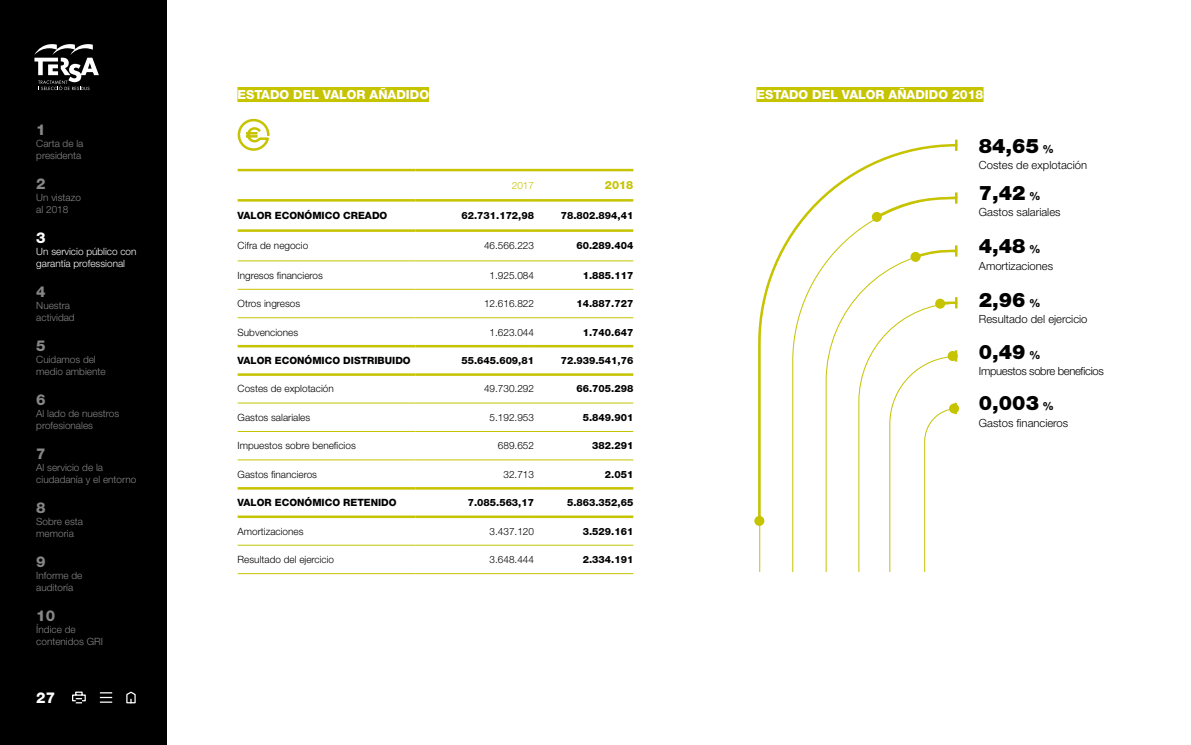
<style>
.page{position:relative;width:1191px;height:745px;background:#fff}
.page>*{position:absolute;margin:0;border:0;box-sizing:border-box;transform-origin:0 0}
.t1{font:900 20px "Helvetica Neue LT Std";color:#000}
.t2{font:800 15px "Helvetica Neue LT Std";color:#878787}
.t3{font:800 15px "Helvetica Neue LT Std";color:#fff}
.t4{font:800 12.5px "Helvetica Neue LT Std";color:#fff}
.t5{font:300 11.25px "Helvetica Neue LT Std";color:#000}
.t6{font:300 11.25px "Helvetica Neue LT Std";letter-spacing:-.03em;color:#000}
.t7{font:800 11.25px "Helvetica Neue LT Std";color:#c6c300}
.t8{font:300 10px "Helvetica Neue LT Std";color:#000}
.t9{font:800 10px "Helvetica Neue LT Std";color:#000}
.t10{font:300 10px/12px "Helvetica Neue LT Std";color:#878787}
.t11{font:300 10px/12px "Helvetica Neue LT Std";color:#fff}
.t12{font:300 10px "Helvetica Neue LT Std";color:#c6c300}
.s1{font-weight:800;font-size:11.25px}
</style>
<div class="page">
<div style="left:0;top:0;width:167px;height:744px;background:#000"></div>
<svg style="left:34px;top:44px;width:65px;height:46px"></svg>
<svg style="left:72px;top:691px;width:14px;height:12px"></svg>
<svg style="left:100px;top:692px;width:12px;height:10px"></svg>
<svg style="left:126px;top:691px;width:10px;height:12px"></svg>
<div style="left:237px;top:87px;width:192px;height:15px;background:#c6c300"></div>
<svg style="left:237px;top:118px;width:33px;height:33px"></svg>
<hr style="left:238px;top:260px;width:177px;height:1px;background:#c6c300">
<hr style="left:415px;top:260px;width:119px;height:1px;background:#c6c300">
<hr style="left:534px;top:260px;width:99px;height:1px;background:#c6c300">
<hr style="left:238px;top:289px;width:177px;height:1px;background:#c6c300">
<hr style="left:415px;top:289px;width:119px;height:1px;background:#c6c300">
<hr style="left:534px;top:289px;width:99px;height:1px;background:#c6c300">
<hr style="left:238px;top:317px;width:177px;height:1px;background:#c6c300">
<hr style="left:415px;top:317px;width:119px;height:1px;background:#c6c300">
<hr style="left:534px;top:317px;width:99px;height:1px;background:#c6c300">
<hr style="left:238px;top:402px;width:177px;height:1px;background:#c6c300">
<hr style="left:415px;top:402px;width:119px;height:1px;background:#c6c300">
<hr style="left:534px;top:402px;width:99px;height:1px;background:#c6c300">
<hr style="left:238px;top:431px;width:177px;height:1px;background:#c6c300">
<hr style="left:415px;top:431px;width:119px;height:1px;background:#c6c300">
<hr style="left:534px;top:431px;width:99px;height:1px;background:#c6c300">
<hr style="left:238px;top:459px;width:177px;height:1px;background:#c6c300">
<hr style="left:415px;top:459px;width:119px;height:1px;background:#c6c300">
<hr style="left:534px;top:459px;width:99px;height:1px;background:#c6c300">
<hr style="left:238px;top:544px;width:177px;height:1px;background:#c6c300">
<hr style="left:415px;top:544px;width:119px;height:1px;background:#c6c300">
<hr style="left:534px;top:544px;width:99px;height:1px;background:#c6c300">
<hr style="left:238px;top:573px;width:177px;height:1px;background:#c6c300">
<hr style="left:415px;top:573px;width:119px;height:1px;background:#c6c300">
<hr style="left:534px;top:573px;width:99px;height:1px;background:#c6c300">
<hr style="left:238px;top:169px;width:177px;height:2px;background:#c6c300">
<hr style="left:415px;top:169px;width:119px;height:2px;background:#c6c300">
<hr style="left:534px;top:169px;width:99px;height:2px;background:#c6c300">
<hr style="left:238px;top:199px;width:177px;height:2px;background:#c6c300">
<hr style="left:415px;top:199px;width:119px;height:2px;background:#c6c300">
<hr style="left:534px;top:199px;width:99px;height:2px;background:#c6c300">
<hr style="left:238px;top:229px;width:177px;height:3px;background:#c6c300">
<hr style="left:415px;top:229px;width:119px;height:3px;background:#c6c300">
<hr style="left:534px;top:229px;width:99px;height:3px;background:#c6c300">
<hr style="left:238px;top:345px;width:177px;height:2px;background:#c6c300">
<hr style="left:415px;top:345px;width:119px;height:2px;background:#c6c300">
<hr style="left:534px;top:345px;width:99px;height:2px;background:#c6c300">
<hr style="left:238px;top:373px;width:177px;height:2px;background:#c6c300">
<hr style="left:415px;top:373px;width:119px;height:2px;background:#c6c300">
<hr style="left:534px;top:373px;width:99px;height:2px;background:#c6c300">
<hr style="left:238px;top:487px;width:177px;height:2px;background:#c6c300">
<hr style="left:415px;top:487px;width:119px;height:2px;background:#c6c300">
<hr style="left:534px;top:487px;width:99px;height:2px;background:#c6c300">
<hr style="left:238px;top:515px;width:177px;height:2px;background:#c6c300">
<hr style="left:415px;top:515px;width:119px;height:2px;background:#c6c300">
<hr style="left:534px;top:515px;width:99px;height:2px;background:#c6c300">
<div style="left:756px;top:87px;width:227px;height:15px;background:#c6c300"></div>
<svg style="left:758px;top:143px;width:200px;height:380px"></svg>
<svg style="left:955px;top:139px;width:2px;height:12px"></svg>
<div style="left:754px;top:515px;width:10px;height:10px;background:#c6c300;border-radius:50%"></div>
<svg style="left:792px;top:196px;width:166px;height:376px"></svg>
<svg style="left:873px;top:192px;width:85px;height:28px"></svg>
<div style="left:871px;top:212px;width:10px;height:10px;background:#c6c300;border-radius:50%"></div>
<svg style="left:825px;top:249px;width:133px;height:323px"></svg>
<svg style="left:912px;top:245px;width:46px;height:15px"></svg>
<div style="left:910px;top:252px;width:10px;height:10px;background:#c6c300;border-radius:50%"></div>
<svg style="left:858px;top:297px;width:100px;height:275px"></svg>
<div style="left:949px;top:403px;width:10px;height:10px;background:#c6c300;border-radius:50%"></div>
<h2 class="t2" style="left:36px;top:120px;width:11px">1</h2>
<p class="t10" style="left:36px;top:137px;width:49px">Carta de la presidenta</p>
<h2 class="t2" style="left:36px;top:174px;width:11px">2</h2>
<p class="t10" style="left:36px;top:191px;width:46px">Un vistazo al 2018</p>
<h2 class="t3" style="left:36px;top:228px;width:11px">3</h2>
<p class="t11" style="left:36px;top:245px;width:102px">Un servicio público con garantía professional</p>
<h2 class="t2" style="left:36px;top:282px;width:11px">4</h2>
<p class="t10" style="left:36px;top:299px;width:40px">Nuestra actividad</p>
<h2 class="t2" style="left:36px;top:336px;width:11px">5</h2>
<p class="t10" style="left:36px;top:353px;width:71px">Cuidamos del medio ambiente</p>
<h2 class="t2" style="left:36px;top:390px;width:11px">6</h2>
<p class="t10" style="left:36px;top:407px;width:84px">Al lado de nuestros profesionales</p>
<h2 class="t2" style="left:36px;top:444px;width:11px">7</h2>
<p class="t10" style="left:36px;top:461px;width:102px">Al servicio de la ciudadanía y el entorno</p>
<h2 class="t2" style="left:36px;top:498px;width:11px">8</h2>
<p class="t10" style="left:36px;top:515px;width:48px">Sobre esta memoria</p>
<h2 class="t2" style="left:36px;top:552px;width:11px">9</h2>
<p class="t10" style="left:36px;top:569px;width:48px">Informe de auditoría</p>
<h2 class="t2" style="left:36px;top:606px;width:20px">10</h2>
<p class="t10" style="left:36px;top:623px;width:68px">Índice de contenidos GRI</p>
<h2 class="t3" style="left:36px;top:688px;width:20px">27</h2>
<p class="t4" style="left:237px;top:87px;width:193px">ESTADO DEL VALOR AÑADIDO</p>
<p class="t12" style="left:512px;top:179px;width:24px">2017</p>
<p class="t7" style="left:605px;top:178px;width:30px">2018</p>
<p class="t9" style="left:238px;top:209px;width:151px">VALOR ECONÓMICO CREADO</p>
<p class="t9" style="left:461px;top:209px;width:74px">62.731.172,98</p>
<p class="t9" style="left:561px;top:209px;width:74px">78.802.894,41</p>
<p class="t8" style="left:238px;top:239px;width:72px">Cifra de negocio</p>
<p class="t8" style="left:484px;top:239px;width:52px">46.566.223</p>
<p class="t9" style="left:576px;top:240px;width:58px">60.289.404</p>
<p class="t8" style="left:238px;top:269px;width:87px">Ingresos financieros</p>
<p class="t8" style="left:489px;top:269px;width:46px">1.925.084</p>
<p class="t9" style="left:583px;top:269px;width:52px">1.885.117</p>
<p class="t8" style="left:238px;top:297px;width:64px">Otros ingresos</p>
<p class="t8" style="left:484px;top:297px;width:52px">12.616.822</p>
<p class="t9" style="left:576px;top:297px;width:58px">14.887.727</p>
<p class="t8" style="left:238px;top:325px;width:62px">Subvenciones</p>
<p class="t8" style="left:489px;top:325px;width:46px">1.623.044</p>
<p class="t9" style="left:583px;top:326px;width:52px">1.740.647</p>
<p class="t9" style="left:238px;top:354px;width:175px">VALOR ECONÓMICO DISTRIBUIDO</p>
<p class="t9" style="left:461px;top:354px;width:74px">55.645.609,81</p>
<p class="t9" style="left:561px;top:354px;width:74px">72.939.541,76</p>
<p class="t8" style="left:238px;top:382px;width:98px">Costes de explotación</p>
<p class="t8" style="left:484px;top:382px;width:52px">49.730.292</p>
<p class="t9" style="left:576px;top:382px;width:58px">66.705.298</p>
<p class="t8" style="left:238px;top:411px;width:74px">Gastos salariales</p>
<p class="t8" style="left:489px;top:411px;width:46px">5.192.953</p>
<p class="t9" style="left:583px;top:411px;width:52px">5.849.901</p>
<p class="t8" style="left:238px;top:439px;width:120px">Impuestos sobre beneficios</p>
<p class="t8" style="left:498px;top:439px;width:38px">689.652</p>
<p class="t9" style="left:592px;top:439px;width:42px">382.291</p>
<p class="t8" style="left:238px;top:467px;width:81px">Gastos financieros</p>
<p class="t8" style="left:503px;top:467px;width:32px">32.713</p>
<p class="t9" style="left:605px;top:468px;width:30px">2.051</p>
<p class="t9" style="left:238px;top:496px;width:160px">VALOR ECONÓMICO RETENIDO</p>
<p class="t9" style="left:468px;top:496px;width:68px">7.085.563,17</p>
<p class="t9" style="left:567px;top:496px;width:68px">5.863.352,65</p>
<p class="t8" style="left:238px;top:524px;width:67px">Amortizaciones</p>
<p class="t8" style="left:489px;top:524px;width:46px">3.437.120</p>
<p class="t9" style="left:583px;top:524px;width:52px">3.529.161</p>
<p class="t8" style="left:238px;top:553px;width:98px">Resultado del ejercicio</p>
<p class="t8" style="left:489px;top:553px;width:46px">3.648.444</p>
<p class="t9" style="left:583px;top:553px;width:52px">2.334.191</p>
<p class="t4" style="left:756px;top:87px;width:228px">ESTADO DEL VALOR AÑADIDO 2018</p>
<h1 class="t1" style="left:979px;top:133px;width:77px">84,65 <span class="s1">%</span></h1>
<p class="t5" style="left:979px;top:158px;width:110px">Costes de explotación</p>
<h1 class="t1" style="left:979px;top:181px;width:63px">7,42 <span class="s1">%</span></h1>
<p class="t5" style="left:979px;top:205px;width:83px">Gastos salariales</p>
<h1 class="t1" style="left:979px;top:234px;width:63px">4,48 <span class="s1">%</span></h1>
<p class="t5" style="left:979px;top:258px;width:76px">Amortizaciones</p>
<h1 class="t1" style="left:979px;top:287px;width:63px">2,96 <span class="s1">%</span></h1>
<p class="t5" style="left:979px;top:312px;width:110px">Resultado del ejercicio</p>
<h1 class="t1" style="left:979px;top:339px;width:63px">0,49 <span class="s1">%</span></h1>
<p class="t6" style="left:979px;top:363px;width:126px">Impuestos sobre beneficios</p>
<h1 class="t1" style="left:979px;top:391px;width:77px">0,003 <span class="s1">%</span></h1>
<p class="t5" style="left:979px;top:415px;width:91px">Gastos financieros</p>
</div>
